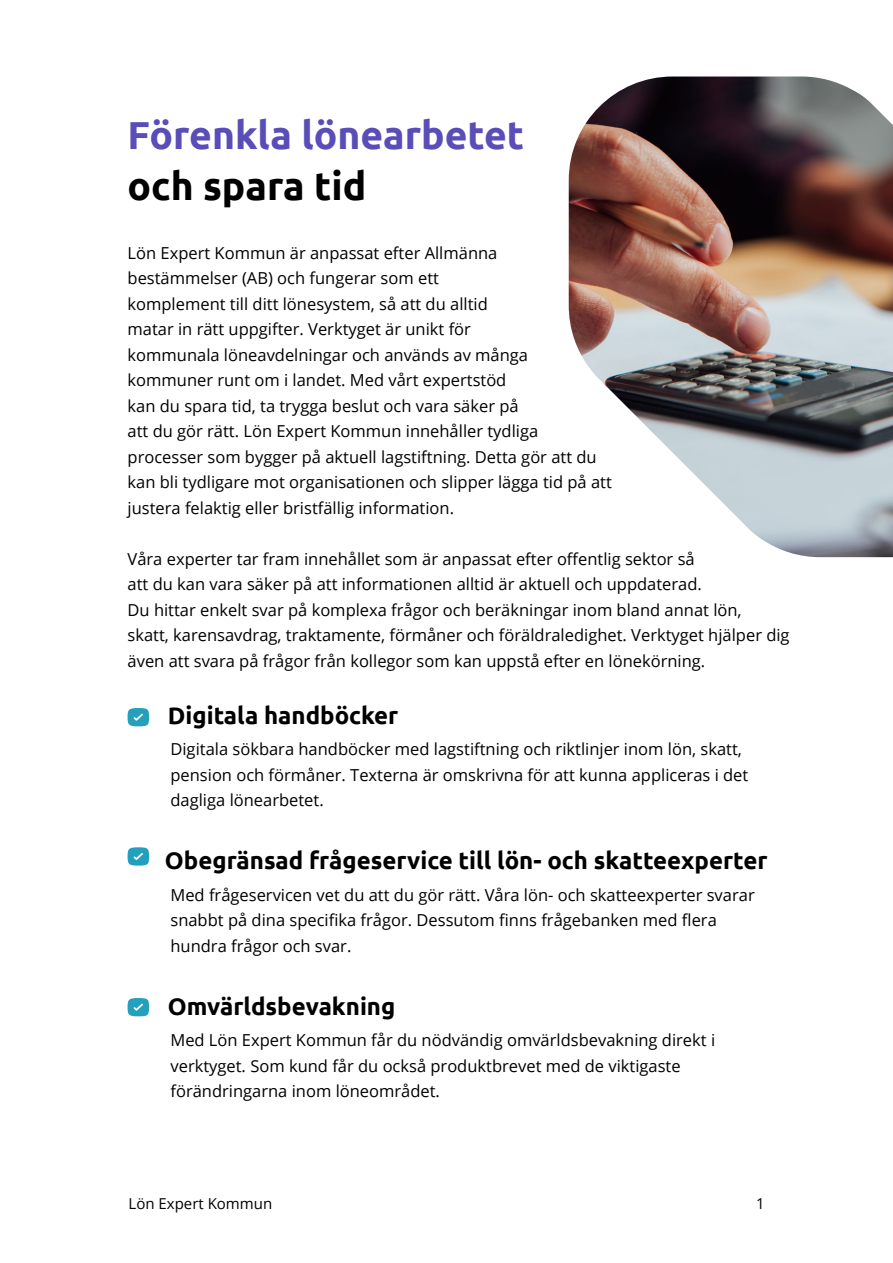
<style>
.page{position:relative;width:893px;height:1263px;background:#fff}
.page>*{position:absolute;margin:0;border:0;box-sizing:border-box;transform-origin:0 0}
.t1{font:700 39px "Ubuntu";color:#594db8}
.t2{font:700 39px "Ubuntu";color:#000}
.t3{font:700 24px "Ubuntu";color:#000}
.t4{font:16.5px/25.5px "Open Sans";color:#000}
.t5{font:15px "Open Sans";color:#000}
</style>
<div class="page">
<div style="left:128px;top:708px;width:21px;height:18px;background:#22a0bd;border-radius:50%"></div>
<svg style="left:134px;top:714px;width:9px;height:7px"></svg>
<div style="left:128px;top:998px;width:21px;height:18px;background:#22a0bd;border-radius:50%"></div>
<svg style="left:134px;top:1004px;width:9px;height:7px"></svg>
<div style="left:128px;top:847px;width:21px;height:19px;background:#22a0bd;border-radius:50%"></div>
<svg style="left:134px;top:853px;width:9px;height:7px"></svg>
<img style="left:569px;top:77px;width:324px;height:480px">
<h1 class="t1" style="left:128px;top:112px;width:398px">Förenkla lönearbetet</h1>
<h1 class="t2" style="left:128px;top:163px;width:240px">och spara tid</h1>
<p class="t4" style="left:128px;top:240px;width:486px">Lön Expert Kommun är anpassat efter Allmänna<br>bestämmelser (AB) och fungerar som ett<br>komplement till ditt lönesystem, så att du alltid<br>matar in rätt uppgifter. Verktyget är unikt för<br>kommunala löneavdelningar och används av många kommuner runt om i landet. Med vårt expertstöd<br>kan du spara tid, ta trygga beslut och vara säker på<br>att du gör rätt. Lön Expert Kommun innehåller tydliga processer som bygger på aktuell lagstiftning. Detta gör att du kan bli tydligare mot organisationen och slipper lägga tid på att justera felaktig eller bristfällig information.</p>
<p class="t4" style="left:128px;top:546px;width:664px">Våra experter tar fram innehållet som är anpassat efter offentlig sektor så<br>att du kan vara säker på att informationen alltid är aktuell och uppdaterad.<br>Du hittar enkelt svar på komplexa frågor och beräkningar inom bland annat lön,<br>skatt, karensavdrag, traktamente, förmåner och föräldraledighet. Verktyget hjälper dig även att svara på frågor från kollegor som kan uppstå efter en lönekörning.</p>
<h2 class="t3" style="left:168px;top:701px;width:232px">Digitala handböcker</h2>
<p class="t4" style="left:170px;top:736px;width:579px">Digitala sökbara handböcker med lagstiftning och riktlinjer inom lön, skatt, pension och förmåner. Texterna är omskrivna för att kunna appliceras i det dagliga lönearbetet.</p>
<h2 class="t3" style="left:165px;top:846px;width:604px">Obegränsad frågeservice till lön- och skatteexperter</h2>
<p class="t4" style="left:170px;top:882px;width:586px">Med frågeservicen vet du att du gör rätt. Våra lön- och skatteexperter svarar snabbt på dina specifika frågor. Dessutom finns frågebanken med flera hundra frågor och svar.</p>
<h2 class="t3" style="left:168px;top:992px;width:229px">Omvärldsbevakning</h2>
<p class="t4" style="left:170px;top:1027px;width:546px">Med Lön Expert Kommun får du nödvändig omvärldsbevakning direkt i verktyget. Som kund får du också produktbrevet med de viktigaste förändringarna inom löneområdet.</p>
<p class="t5" style="left:129px;top:1193px;width:145px">Lön Expert Kommun</p>
<p class="t5" style="left:756px;top:1193px;width:10px">1</p>
</div>
